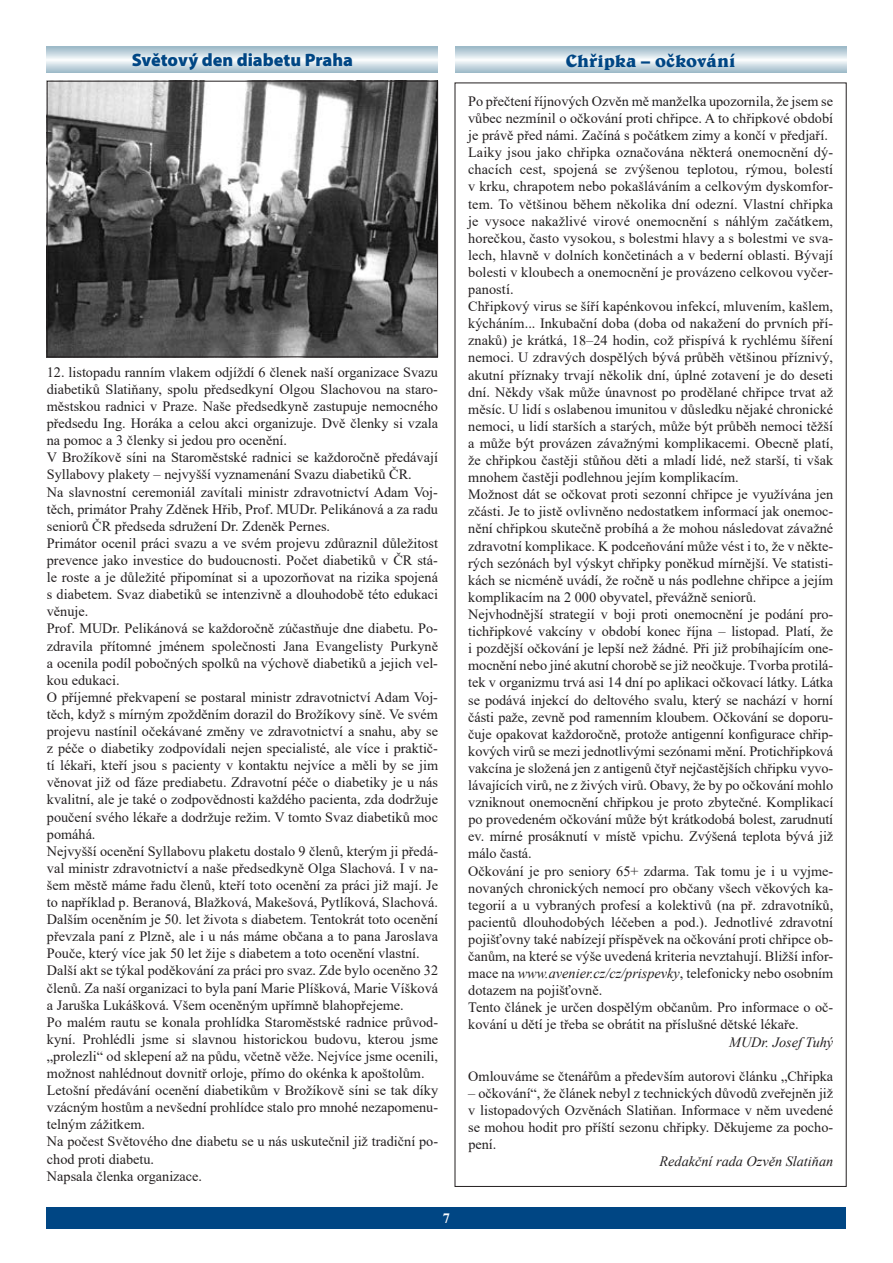
<style>
.page{position:relative;width:893px;height:1263px;background:#fff}
.page>*{position:absolute;margin:0;border:0;box-sizing:border-box;transform-origin:0 0}
.t1{font:900 18px "Myriad Pro";color:#004684}
.t2{font:700 18px "Belwe AT";color:#004684}
.t3{font:14.25px/17.1px "Times New Roman";color:#231f20}
.t4{font:italic 14.25px "Times New Roman";color:#231f20}
.t5{font:700 14.25px "Times New Roman";color:#fff}
.s1{font-style:italic}
</style>
<div class="page">
<div style="left:47px;top:1208px;width:799px;height:21px;background:#004684"></div>
<svg style="left:455px;top:47px;width:391px;height:25px"></svg>
<svg style="left:47px;top:47px;width:391px;height:25px"></svg>
<img style="left:49px;top:83px;width:387px;height:272px">
<div style="left:47px;top:81px;width:391px;height:276px;border:1px solid #231f20"></div>
<p class="t1" style="left:132px;top:48px;width:223px">Světový den diabetu Praha</p>
<p class="t2" style="left:566px;top:49px;width:171px">Chřipka – očkování</p>
<p class="t3" style="left:468px;top:92px;width:367px">Po přečtení říjnových Ozvěn mě manželka upozornila, že jsem se vůbec nezmínil o očkování proti chřipce. A to chřipkové období je právě před námi. Začíná s počátkem zimy a končí v předjaří.<br>Laiky jsou jako chřipka označována některá onemocnění dý&shy;chacích cest, spojená se zvýšenou teplotou, rýmou, bolestí v krku, chrapotem nebo pokašláváním a celkovým dyskomfor&shy;tem. To většinou během několika dní odezní. Vlastní chřipka je vysoce nakažlivé virové onemocnění s náhlým začátkem, horečkou, často vysokou, s bolestmi hlavy a s bolestmi ve sva&shy;lech, hlavně v dolních končetinách a v bederní oblasti. Bývají bolesti v kloubech a onemocnění je provázeno celkovou vyčer&shy;paností.<br>Chřipkový virus se šíří kapénkovou infekcí, mluvením, kašlem, kýcháním... Inkubační doba (doba od nakažení do prvních pří&shy;znaků) je krátká, 18–24 hodin, což přispívá k rychlému šíření nemoci. U zdravých dospělých bývá průběh většinou příznivý, akutní příznaky trvají několik dní, úplné zotavení je do deseti dní. Někdy však může únavnost po prodělané chřipce trvat až měsíc. U lidí s oslabenou imunitou v důsledku nějaké chronické nemoci, u lidí starších a starých, může být průběh nemoci těžší a může být provázen závažnými komplikacemi. Obecně platí, že chřipkou častěji stůňou děti a mladí lidé, než starší, ti však mnohem častěji podlehnou jejím komplikacím.<br>Možnost dát se očkovat proti sezonní chřipce je využívána jen zčásti. Je to jistě ovlivněno nedostatkem informací jak onemoc&shy;nění chřipkou skutečně probíhá a že mohou následovat závažné zdravotní komplikace. K podceňování může vést i to, že v někte&shy;rých sezónách byl výskyt chřipky poněkud mírnější. Ve statisti&shy;kách se nicméně uvádí, že ročně u nás podlehne chřipce a jejím komplikacím na 2 000 obyvatel, převážně seniorů.<br>Nejvhodnější strategií v boji proti onemocnění je podání pro&shy;tichřipkové vakcíny v období konec října – listopad. Platí, že i pozdější očkování je lepší než žádné. Při již probíhajícím one&shy;mocnění nebo jiné akutní chorobě se již neočkuje. Tvorba protilá&shy;tek v organizmu trvá asi 14 dní po aplikaci očkovací látky. Látka se podává injekcí do deltového svalu, který se nachází v horní části paže, zevně pod ramenním kloubem. Očkování se doporu&shy;čuje opakovat každoročně, protože antigenní konfigurace chřip&shy;kových virů se mezi jednotlivými sezónami mění. Protichřipková vakcína je složená jen z antigenů čtyř nejčastějších chřipku vyvo&shy;lávajících virů, ne z živých virů. Obavy, že by po očkování mohlo vzniknout onemocnění chřipkou je proto zbytečné. Komplikací po provedeném očkování může být krátkodobá bolest, zarudnutí ev. mírné prosáknutí v místě vpichu. Zvýšená teplota bývá již málo častá.<br>Očkování je pro seniory 65+ zdarma. Tak tomu je i u vyjme&shy;novaných chronických nemocí pro občany všech věkových ka&shy;tegorií a u vybraných profesí a kolektivů (na př. zdravotníků, pacientů dlouhodobých léčeben a pod.). Jednotlivé zdravotní pojišťovny také nabízejí příspěvek na očkování proti chřipce ob&shy;čanům, na které se výše uvedená kriteria nevztahují. Bližší infor&shy;mace na <span class="s1">www.avenier.cz/cz/prispevky</span>, telefonicky nebo osobním dotazem na pojišťovně.<br>Tento článek je určen dospělým občanům. Pro informace o oč&shy;kování u dětí je třeba se obrátit na příslušné dětské lékaře.</p>
<p class="t4" style="left:729px;top:1032px;width:106px">MUDr. Josef Tuhý</p>
<p class="t3" style="left:468px;top:1067px;width:366px">Omlouváme se čtenářům a především autorovi článku „Chřipka</p>
<p class="t3" style="left:468px;top:1084px;width:366px;text-align:justify">– očkování“, že článek nebyl z technických důvodů zveřejněn již v listopadových Ozvěnách Slatiňan. Informace v něm uvedené se mohou hodit pro příští sezonu chřipky. Děkujeme za pocho&shy;pení.</p>
<p class="t4" style="left:659px;top:1152px;width:175px">Redakční rada Ozvěn Slatiňan</p>
<p class="t3" style="left:47px;top:363px;width:393px">12. listopadu ranním vlakem odjíždí 6 členek naší organizace Svazu diabetiků Slatiňany, spolu předsedkyní Olgou Slachovou na staro&shy;městskou radnici v Praze. Naše předsedkyně zastupuje nemocného předsedu Ing. Horáka a celou akci organizuje. Dvě členky si vzala na pomoc a 3 členky si jedou pro ocenění.<br>V Brožíkově síni na Staroměstské radnici se každoročně předávají Syllabovy plakety – nejvyšší vyznamenání Svazu diabetiků ČR.<br>Na slavnostní ceremoniál zavítali ministr zdravotnictví Adam Voj&shy;těch, primátor Prahy Zděnek Hřib, Prof. MUDr. Pelikánová a za radu seniorů ČR předseda sdružení Dr. Zdeněk Pernes.<br>Primátor ocenil práci svazu a ve svém projevu zdůraznil důležitost prevence jako investice do budoucnosti. Počet diabetiků v ČR stá&shy;le roste a je důležité připomínat si a upozorňovat na rizika spojená s diabetem. Svaz diabetiků se intenzivně a dlouhodobě této edukaci věnuje.<br>Prof. MUDr. Pelikánová se každoročně zúčastňuje dne diabetu. Po&shy;zdravila přítomné jménem společnosti Jana Evangelisty Purkyně a ocenila podíl pobočných spolků na výchově diabetiků a jejich vel&shy;kou edukaci.<br>O příjemné překvapení se postaral ministr zdravotnictví Adam Voj&shy;těch, když s mírným zpožděním dorazil do Brožíkovy síně. Ve svém projevu nastínil očekávané změny ve zdravotnictví a snahu, aby se z péče o diabetiky zodpovídali nejen specialisté, ale více i praktič&shy;tí lékaři, kteří jsou s pacienty v kontaktu nejvíce a měli by se jim věnovat již od fáze prediabetu. Zdravotní péče o diabetiky je u nás kvalitní, ale je také o zodpovědnosti každého pacienta, zda dodržuje poučení svého lékaře a dodržuje režim. V tomto Svaz diabetiků moc pomáhá.<br>Nejvyšší ocenění Syllabovu plaketu dostalo 9 členů, kterým ji předá&shy;val ministr zdravotnictví a naše předsedkyně Olga Slachová. I v na&shy;šem městě máme řadu členů, kteří toto ocenění za práci již mají. Je to například p. Beranová, Blažková, Makešová, Pytlíková, Slachová.<br>Dalším oceněním je 50. let života s diabetem. Tentokrát toto ocenění převzala paní z Plzně, ale i u nás máme občana a to pana Jaroslava Pouče, který více jak 50 let žije s diabetem a toto ocenění vlastní.<br>Další akt se týkal poděkování za práci pro svaz. Zde bylo oceněno 32 členů. Za naší organizaci to byla paní Marie Plíšková, Marie Víšková a Jaruška Lukášková. Všem oceněným upřímně blahopřejeme.<br>Po malém rautu se konala prohlídka Staroměstské radnice průvod&shy;kyní. Prohlédli jsme si slavnou historickou budovu, kterou jsme „prolezli“ od sklepení až na půdu, včetně věže. Nejvíce jsme ocenili, možnost nahlédnout dovnitř orloje, přímo do okénka k apoštolům.<br>Letošní předávání ocenění diabetikům v Brožíkově síni se tak díky vzácným hostům a nevšední prohlídce stalo pro mnohé nezapomenu&shy;telným zážitkem.<br>Na počest Světového dne diabetu se u nás uskutečnil již tradiční po&shy;chod proti diabetu.<br>Napsala členka organizace.</p>
<p class="t5" style="left:443px;top:1208px;width:9px">7</p>
</div>
